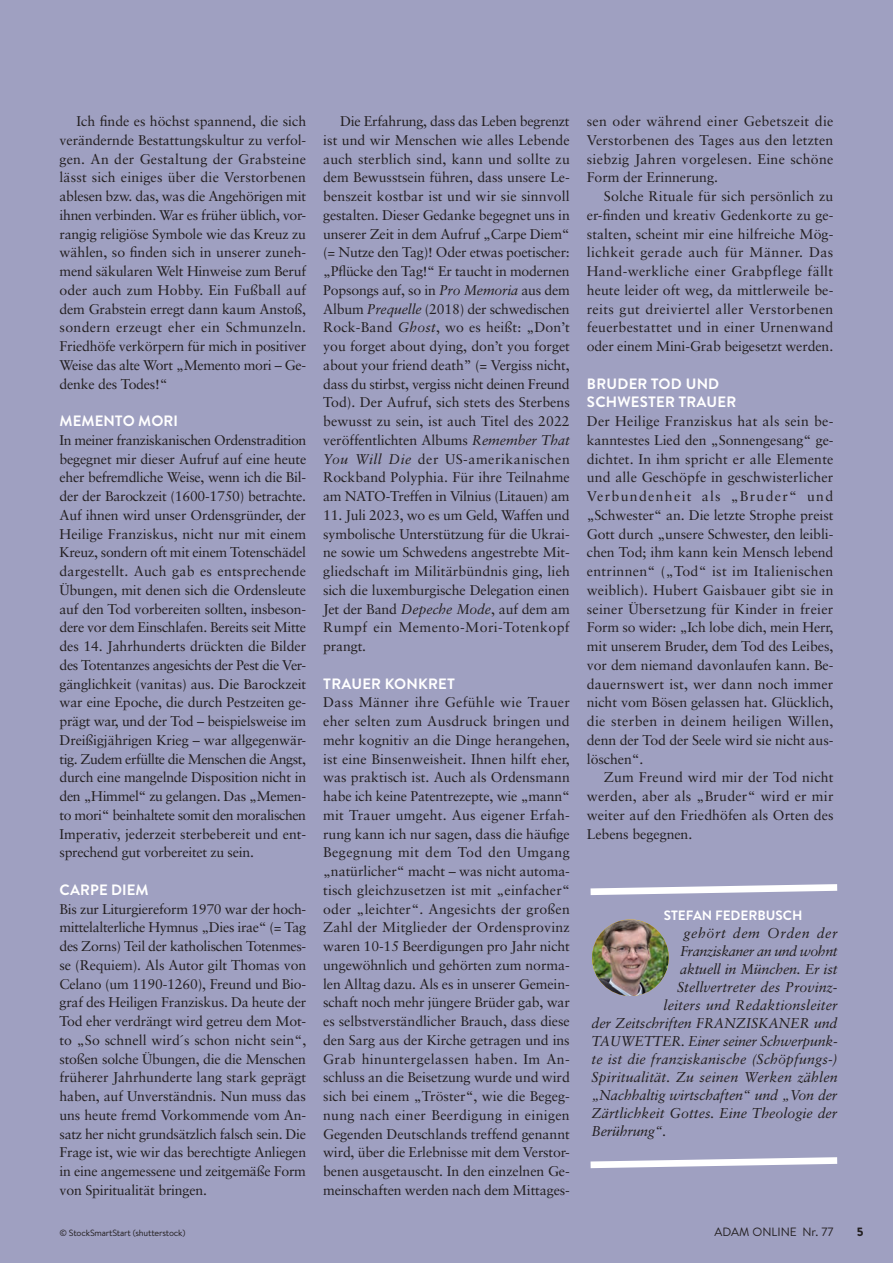
<style>
.page{position:relative;width:893px;height:1263px;background:#9fa0c1}
.page>*{position:absolute;margin:0;border:0;box-sizing:border-box;transform-origin:0 0}
.t1{font:700 15px/18.8px "Brandon Text";letter-spacing:.015em;color:#fff}
.t2{font:italic 14.25px "Sabon";color:#231f20}
.t3{font:italic 14.25px "Sabon";letter-spacing:-.02em;color:#231f20}
.t4{font:italic 14.25px "Sabon";letter-spacing:-.03em;color:#231f20}
.t5{font:italic 14.25px "Sabon";letter-spacing:.035em;color:#231f20}
.t6{font:14.1px/18.8px "Sabon";letter-spacing:-.01em;color:#231f20;text-align:justify}
.t7{font:700 13.5px "Brandon Grotesque";color:#fff}
.t8{font:12px "Brandon Text";color:#231f20}
.t9{font:900 12px "Brandon Text";color:#231f20}
.t10{font:9px "Brandon Text";letter-spacing:-.02em;color:#231f20}
.s1{font-style:italic}
</style>
<div class="page">
<svg style="left:590px;top:884px;width:247px;height:11px"></svg>
<svg style="left:590px;top:1157px;width:247px;height:11px"></svg>
<img style="left:592px;top:919px;width:77px;height:77px;border-radius:38px">
<p class="t6" style="left:60px;top:112px;width:248px;text-indent:17px">Ich finde es höchst spannend, die sich verändernde Bestattungskultur zu verfol&shy;gen. An der Gestaltung der Grabsteine lässt sich einiges über die Verstorbenen ablesen bzw. das, was die Angehörigen mit ihnen verbinden. War es früher üblich, vor&shy;rangig religiöse Symbole wie das Kreuz zu wählen, so finden sich in unserer zuneh&shy;mend säkularen Welt Hinweise zum Beruf oder auch zum Hobby. Ein Fußball auf dem Grabstein erregt dann kaum Anstoß, sondern erzeugt eher ein Schmunzeln.<br>Friedhöfe verkörpern für mich in positiver Weise das alte Wort „Memento mori – Ge&shy;denke des Todes!“</p>
<p class="t1" style="left:60px;top:411px;width:120px">MEMENTO MORI</p>
<p class="t6" style="left:60px;top:430px;width:248px">In meiner franziskanischen Ordenstradition begegnet mir dieser Aufruf auf eine heute eher befremdliche Weise, wenn ich die Bil&shy;der der Barockzeit (1600-1750) betrachte.<br>Auf ihnen wird unser Ordensgründer, der Heilige Franziskus, nicht nur mit einem Kreuz, sondern oft mit einem Totenschädel dargestellt. Auch gab es entsprechende Übungen, mit denen sich die Ordensleute auf den Tod vorbereiten sollten, insbeson&shy;dere vor dem Einschlafen. Bereits seit Mitte des 14. Jahrhunderts drückten die Bilder des Totentanzes angesichts der Pest die Ver&shy;gänglichkeit (vanitas) aus. Die Barockzeit war eine Epoche, die durch Pestzeiten ge&shy;prägt war, und der Tod – beispielsweise im Dreißigjährigen Krieg – war allgegenwär&shy;tig. Zudem erfüllte die Menschen die Angst, durch eine mangelnde Disposition nicht in den „Himmel“ zu gelangen. Das „Memen&shy;to mori“ beinhaltete somit den moralischen Imperativ, jederzeit sterbebereit und ent&shy;sprechend gut vorbereitet zu sein.</p>
<p class="t1" style="left:60px;top:880px;width:91px">CARPE DIEM</p>
<p class="t6" style="left:60px;top:899px;width:248px">Bis zur Liturgiereform 1970 war der hoch&shy;mittelalterliche Hymnus „Dies irae“ (= Tag des Zorns) Teil der katholischen Totenmes&shy;se (Requiem). Als Autor gilt Thomas von Celano (um 1190-1260), Freund und Bio&shy;graf des Heiligen Franziskus. Da heute der Tod eher verdrängt wird getreu dem Mot&shy;to „So schnell wird´s schon nicht sein“, stoßen solche Übungen, die die Menschen früherer Jahrhunderte lang stark geprägt haben, auf Unverständnis. Nun muss das uns heute fremd Vorkommende vom An&shy;satz her nicht grundsätzlich falsch sein. Die Frage ist, wie wir das berechtigte Anliegen in eine angemessene und zeitgemäße Form von Spiritualität bringen.</p>
<p class="t6" style="left:323px;top:112px;width:248px;text-indent:17px">Die Erfahrung, dass das Leben begrenzt ist und wir Menschen wie alles Lebende auch sterblich sind, kann und sollte zu dem Bewusstsein führen, dass unsere Le&shy;benszeit kostbar ist und wir sie sinnvoll gestalten. Dieser Gedanke begegnet uns in unserer Zeit in dem Aufruf „Carpe Diem“ (= Nutze den Tag)! Oder etwas poetischer: „Pflücke den Tag!“ Er taucht in modernen Popsongs auf, so in <span class="s1">Pro Memoria</span> aus dem Album <span class="s1">Prequelle</span> (2018) der schwedischen Rock-Band <span class="s1">Ghost</span>, wo es heißt: „Don’t you forget about dying, don’t you forget about your friend death” (= Vergiss nicht, dass du stirbst, vergiss nicht deinen Freund Tod). Der Aufruf, sich stets des Sterbens bewusst zu sein, ist auch Titel des 2022 veröffentlichten Albums <span class="s1">Remember That You Will Die</span> der US-amerikanischen Rockband Polyphia. Für ihre Teilnahme am NATO-Treffen in Vilnius (Litauen) am</p>
<p class="t6" style="left:323px;top:505px;width:248px">11. Juli 2023, wo es um Geld, Waffen und symbolische Unterstützung für die Ukrai&shy;ne sowie um Schwedens angestrebte Mit&shy;gliedschaft im Militärbündnis ging, lieh sich die luxemburgische Delegation einen Jet der Band <span class="s1">Depeche Mode</span>, auf dem am Rumpf ein Memento-Mori-Totenkopf prangt.</p>
<p class="t1" style="left:323px;top:674px;width:133px">TRAUER KONKRET</p>
<p class="t6" style="left:323px;top:693px;width:248px">Dass Männer ihre Gefühle wie Trauer eher selten zum Ausdruck bringen und mehr kognitiv an die Dinge herangehen, ist eine Binsenweisheit. Ihnen hilft eher, was praktisch ist. Auch als Ordensmann habe ich keine Patentrezepte, wie „mann“ mit Trauer umgeht. Aus eigener Erfah&shy;rung kann ich nur sagen, dass die häufige Begegnung mit dem Tod den Umgang „natürlicher“ macht – was nicht automa&shy;tisch gleichzusetzen ist mit „einfacher“ oder „leichter“. Angesichts der großen Zahl der Mitglieder der Ordensprovinz waren 10-15 Beerdigungen pro Jahr nicht ungewöhnlich und gehörten zum norma&shy;len Alltag dazu. Als es in unserer Gemein&shy;schaft noch mehr jüngere Brüder gab, war es selbstverständlicher Brauch, dass diese den Sarg aus der Kirche getragen und ins Grab hinuntergelassen haben. Im An&shy;schluss an die Beisetzung wurde und wird sich bei einem „Tröster“, wie die Begeg&shy;nung nach einer Beerdigung in einigen Gegenden Deutschlands treffend genannt wird, über die Erlebnisse mit dem Verstor&shy;benen ausgetauscht. In den einzelnen Ge&shy;meinschaften werden nach dem Mittages-</p>
<p class="t6" style="left:587px;top:112px;width:248px">sen oder während einer Gebetszeit die Verstorbenen des Tages aus den letzten siebzig Jahren vorgelesen. Eine schöne Form der Erinnerung.</p>
<p class="t6" style="left:587px;top:187px;width:248px;text-indent:17px">Solche Rituale für sich persönlich zu er-finden und kreativ Gedenkorte zu ge&shy;stalten, scheint mir eine hilfreiche Mög&shy;lichkeit gerade auch für Männer. Das Hand-werkliche einer Grabpflege fällt heute leider oft weg, da mittlerweile be&shy;reits gut dreiviertel aller Verstorbenen feuerbestattet und in einer Urnenwand oder einem Mini-Grab beigesetzt werden.</p>
<p class="t1" style="left:587px;top:374px;width:151px">BRUDER TOD UND<br>SCHWESTER TRAUER</p>
<p class="t6" style="left:587px;top:412px;width:248px">Der Heilige Franziskus hat als sein be&shy;kanntestes Lied den „Sonnengesang“ ge&shy;dichtet. In ihm spricht er alle Elemente und alle Geschöpfe in geschwisterlicher Verbundenheit als „Bruder“ und „Schwester“ an. Die letzte Strophe preist Gott durch „unsere Schwester, den leibli&shy;chen Tod; ihm kann kein Mensch lebend entrinnen“ („Tod“ ist im Italienischen weiblich). Hubert Gaisbauer gibt sie in seiner Übersetzung für Kinder in freier Form so wider: „Ich lobe dich, mein Herr, mit unserem Bruder, dem Tod des Leibes, vor dem niemand davonlaufen kann. Be&shy;dauernswert ist, wer dann noch immer nicht vom Bösen gelassen hat. Glücklich, die sterben in deinem heiligen Willen, denn der Tod der Seele wird sie nicht aus&shy;löschen“.</p>
<p class="t6" style="left:587px;top:768px;width:248px;text-indent:17px">Zum Freund wird mir der Tod nicht werden, aber als „Bruder“ wird er mir weiter auf den Friedhöfen als Orten des Lebens begegnen.</p>
<p class="t7" style="left:664px;top:906px;width:140px">STEFAN FEDERBUSCH</p>
<p class="t5" style="left:684px;top:925px;width:155px">gehört dem Orden der</p>
<p class="t4" style="left:680px;top:943px;width:159px">Franziskaner an und wohnt</p>
<p class="t2" style="left:680px;top:961px;width:159px">aktuell in München. Er ist</p>
<p class="t2" style="left:677px;top:979px;width:162px">Stellvertreter des Provinz-</p>
<p class="t2" style="left:664px;top:997px;width:176px">leiters und Redaktionsleiter</p>
<p class="t2" style="left:592px;top:1015px;width:247px">der Zeitschriften FRANZISKANER und</p>
<p class="t3" style="left:592px;top:1033px;width:248px">TAUWETTER. Einer seiner Schwerpunk-</p>
<p class="t2" style="left:592px;top:1051px;width:248px">te ist die franziskanische (Schöpfungs-)</p>
<p class="t2" style="left:592px;top:1069px;width:248px">Spiritualität. Zu seinen Werken zählen</p>
<p class="t2" style="left:592px;top:1087px;width:247px">„Nachhaltig wirtschaften“ und „Von der</p>
<p class="t2" style="left:592px;top:1105px;width:247px">Zärtlichkeit Gottes. Eine Theologie der</p>
<p class="t3" style="left:592px;top:1123px;width:76px">Berührung“.</p>
<p class="t10" style="left:60px;top:1226px;width:127px">© StockSmartStart (shutterstock)</p>
<p class="t8" style="left:715px;top:1223px;width:120px">ADAM ONLINE Nr. 77</p>
<p class="t9" style="left:857px;top:1223px;width:8px">5</p>
</div>
